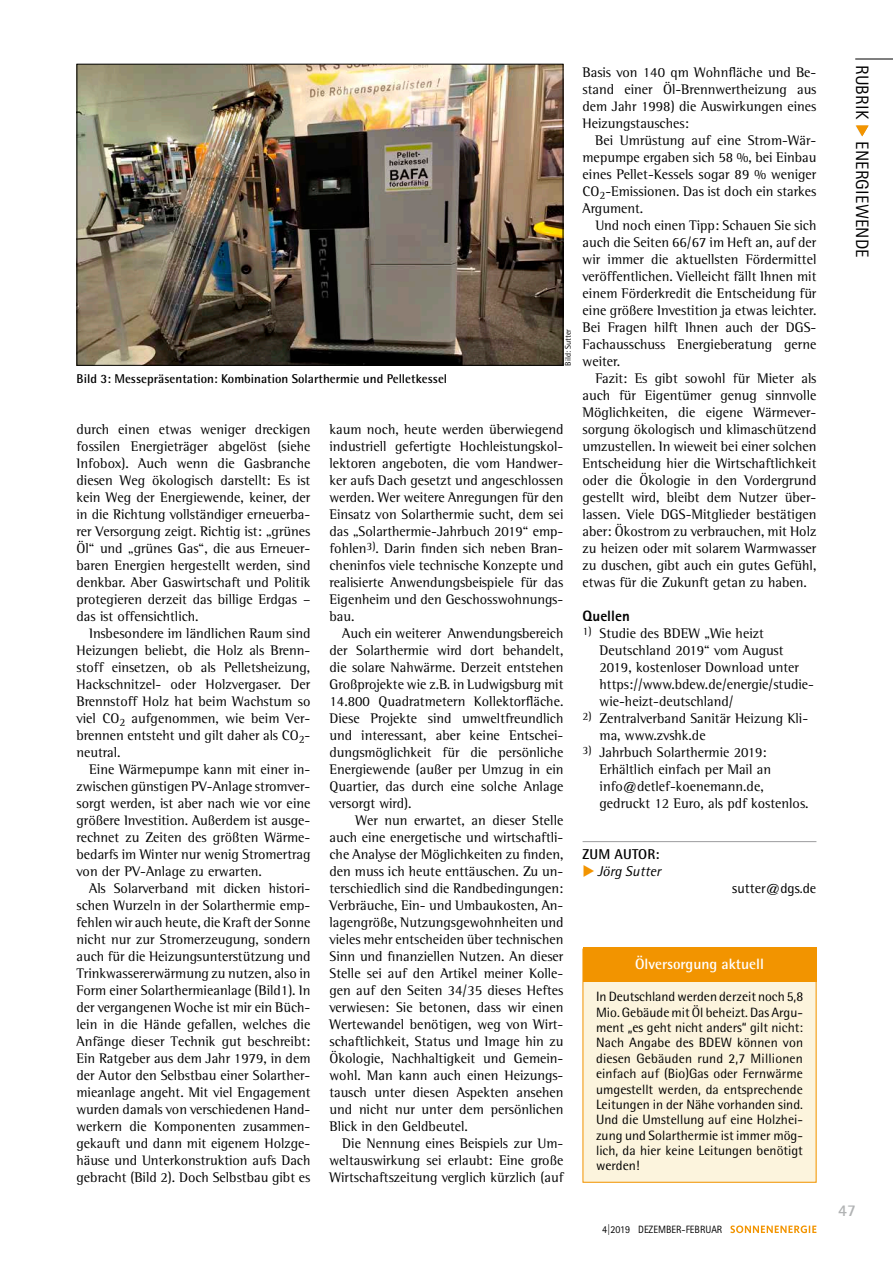
<style>
.page{position:relative;width:893px;height:1263px;background:#fff}
.page>*{position:absolute;margin:0;border:0;box-sizing:border-box;transform-origin:0 0}
.t1{font:18px "Rotis Sans Serif Std";letter-spacing:.01em;color:#000}
.t2{font:700 16.5px "Rotis Semi Sans Std";color:#b1b3b4}
.t3{font:700 15px "Rotis Semi Sans Std";color:#fff}
.t4{font:800 15px "Rotis Sans Serif Std";color:#000}
.t5{font:14.25px/17px "Rotis Semi Serif Std";color:#000;text-align:justify}
.t6{font:14.25px "Rotis Semi Sans Std";color:#000}
.t7{font:italic 14.25px "Rotis Semi Sans Std";color:#000}
.t8{font:700 14.25px "Rotis Semi Sans Std";letter-spacing:.01em;color:#000}
.t9{font:13.5px/15.5px "Rotis Semi Sans Std";color:#000;text-align:justify}
.t10{font:700 12.75px "Rotis Semi Sans Std";color:#000}
.t11{font:10.65px "Rotis Sans Serif Std";color:#000;scale:.95 1}
.t12{font:8.25px "Rotis Semi Sans Std";color:#000}
.s1{color:#f29400}
.s2{color:#0076bd}
</style>
<div class="page">
<svg style="left:730px;top:1225px;width:86px;height:8px"></svg>
<hr style="left:855px;top:59px;width:38px;height:1px;background:#000">
<img style="left:79px;top:66px;width:482px;height:298px">
<div style="left:77px;top:64px;width:486px;height:302px;border:1px solid #000"></div>
<hr style="left:583px;top:841px;width:233px;height:1px;background:#9c9d9f">
<div style="left:583px;top:949px;width:233px;height:233px;background:#fcf4dd"></div>
<div style="left:583px;top:947px;width:233px;height:34px;background:#f29400"></div>
<svg style="left:856px;top:125px;width:13px;height:12px"></svg>
<p class="t10" style="left:77px;top:371px;width:372px">Bild 3: Messepräsentation: Kombination Solarthermie und Pelletkessel</p>
<p class="t12" style="left:563px;top:366px;width:38px;rotate:-90deg">Bild: Sutter</p>
<p class="t5" style="left:77px;top:420px;width:235px">durch einen etwas weniger dreckigen fossilen Energieträger abgelöst (siehe Infobox). Auch wenn die Gasbranche diesen Weg ökologisch darstellt: Es ist kein Weg der Energiewende, keiner, der in die Richtung vollständiger erneuerba&shy;rer Versorgung zeigt. Richtig ist: „grünes Öl“ und „grünes Gas“, die aus Erneuer&shy;baren Energien hergestellt werden, sind denkbar. Aber Gaswirtschaft und Politik protegieren derzeit das billige Erdgas – das ist offensichtlich.</p>
<p class="t5" style="left:77px;top:625px;width:235px;text-indent:13px">Insbesondere im ländlichen Raum sind Heizungen beliebt, die Holz als Brenn&shy;stoff einsetzen, ob als Pelletsheizung, Hackschnitzel- oder Holzvergaser. Der Brennstoff Holz hat beim Wachstum so viel CO<sub>2</sub> aufgenommen, wie beim Ver&shy;brennen entsteht und gilt daher als CO<sub>2</sub>- neutral.</p>
<p class="t5" style="left:77px;top:761px;width:235px;text-indent:13px">Eine Wärmepumpe kann mit einer in&shy;zwischen günstigen PV-Anlage stromver&shy;sorgt werden, ist aber nach wie vor eine größere Investition. Außerdem ist ausge&shy;rechnet zu Zeiten des größten Wärme&shy;bedarfs im Winter nur wenig Stromertrag von der PV-Anlage zu erwarten.</p>
<p class="t5" style="left:77px;top:880px;width:235px;text-indent:13px">Als Solarverband mit dicken histori&shy;schen Wurzeln in der Solarthermie emp&shy;fehlen wir auch heute, die Kraft der Sonne nicht nur zur Stromerzeugung, sondern auch für die Heizungsunterstützung und Trinkwassererwärmung zu nutzen, also in Form einer Solarthermieanlage (Bild1). In der vergangenen Woche ist mir ein Büch&shy;lein in die Hände gefallen, welches die Anfänge dieser Technik gut beschreibt:<br>Ein Ratgeber aus dem Jahr 1979, in dem der Autor den Selbstbau einer Solarther&shy;mieanlage angeht. Mit viel Engagement wurden damals von verschiedenen Hand&shy;werkern die Komponenten zusammen&shy;gekauft und dann mit eigenem Holzge&shy;häuse und Unterkonstruktion aufs Dach gebracht (Bild 2). Doch Selbstbau gibt es</p>
<p class="t5" style="left:330px;top:421px;width:235px">kaum noch, heute werden überwiegend industriell gefertigte Hochleistungskol&shy;lektoren angeboten, die vom Handwer&shy;ker aufs Dach gesetzt und angeschlossen werden. Wer weitere Anregungen für den Einsatz von Solarthermie sucht, dem sei das „Solarthermie-Jahrbuch 2019“ emp&shy;fohlen<sup>3)</sup>. Darin finden sich neben Bran&shy;cheninfos viele technische Konzepte und realisierte Anwendungsbeispiele für das Eigenheim und den Geschosswohnungs&shy;bau.</p>
<p class="t5" style="left:330px;top:625px;width:235px;text-indent:13px">Auch ein weiterer Anwendungsbereich der Solarthermie wird dort behandelt, die solare Nahwärme. Derzeit entstehen Großprojekte wie z.B. in Ludwigsburg mit 14.800 Quadratmetern Kollektorfläche.<br>Diese Projekte sind umweltfreundlich und interessant, aber keine Entschei&shy;dungsmöglichkeit für die persönliche Energiewende (außer per Umzug in ein Quartier, das durch eine solche Anlage versorgt wird).</p>
<p class="t5" style="left:330px;top:812px;width:235px;text-indent:26px">Wer nun erwartet, an dieser Stelle auch eine energetische und wirtschaftli&shy;che Analyse der Möglichkeiten zu finden, den muss ich heute enttäuschen. Zu un&shy;terschiedlich sind die Randbedingungen:<br>Verbräuche, Ein- und Umbaukosten, An&shy;lagengröße, Nutzungsgewohnheiten und vieles mehr entscheiden über technischen Sinn und finanziellen Nutzen. An dieser Stelle sei auf den Artikel meiner Kolle&shy;gen auf den Seiten 34/35 dieses Heftes verwiesen: Sie betonen, dass wir einen Wertewandel benötigen, weg von Wirt&shy;schaftlichkeit, Status und Image hin zu Ökologie, Nachhaltigkeit und Gemein&shy;wohl. Man kann auch einen Heizungs&shy;tausch unter diesen Aspekten ansehen und nicht nur unter dem persönlichen Blick in den Geldbeutel.</p>
<p class="t5" style="left:330px;top:1135px;width:235px;text-indent:13px">Die Nennung eines Beispiels zur Um&shy;weltauswirkung sei erlaubt: Eine große Wirtschaftszeitung verglich kürzlich (auf</p>
<p class="t5" style="left:583px;top:63px;width:235px">Basis von 140 qm Wohnfläche und Be&shy;stand einer Öl-Brennwertheizung aus dem Jahr 1998) die Auswirkungen eines Heizungstausches:</p>
<p class="t5" style="left:583px;top:131px;width:235px;text-indent:13px">Bei Umrüstung auf eine Strom-Wär&shy;mepumpe ergaben sich 58 %, bei Einbau eines Pellet-Kessels sogar 89 % weniger CO<sub>2</sub>-Emissionen. Das ist doch ein starkes Argument.</p>
<p class="t5" style="left:583px;top:216px;width:235px;text-indent:13px">Und noch einen Tipp: Schauen Sie sich auch die Seiten 66/67 im Heft an, auf der wir immer die aktuellsten Fördermittel veröffentlichen. Vielleicht fällt Ihnen mit einem Förderkredit die Entscheidung für eine größere Investition ja etwas leichter.<br>Bei Fragen hilft Ihnen auch der DGS-Fachausschuss Energieberatung gerne weiter.</p>
<p class="t5" style="left:583px;top:369px;width:235px;text-indent:13px">Fazit: Es gibt sowohl für Mieter als auch für Eigentümer genug sinnvolle Möglichkeiten, die eigene Wärmever&shy;sorgung ökologisch und klimaschützend umzustellen. In wieweit bei einer solchen Entscheidung hier die Wirtschaftlichkeit oder die Ökologie in den Vordergrund gestellt wird, bleibt dem Nutzer über&shy;lassen. Viele DGS-Mitglieder bestätigen aber: Ökostrom zu verbrauchen, mit Holz zu heizen oder mit solarem Warmwasser zu duschen, gibt auch ein gutes Gefühl, etwas für die Zukunft getan zu haben.</p>
<p class="t4" style="left:583px;top:606px;width:49px">Quellen</p>
<p class="t5" style="left:600px;top:624px;width:216px;text-align:left;text-indent:-17px"><sup>1)</sup> Studie des BDEW „Wie heizt<br>Deutschland 2019“ vom August<br>2019, kostenloser Download unter https://www.bdew.de/energie/studie&shy;wie-heizt-deutschland/</p>
<p class="t5" style="left:600px;top:710px;width:210px;text-indent:-17px"><sup>2)</sup> Zentralverband Sanitär Heizung Kli&shy;ma, www.zvshk.de</p>
<p class="t5" style="left:600px;top:744px;width:210px;text-align:left;text-indent:-17px"><sup>3)</sup> Jahrbuch Solarthermie 2019:<br>Erhältlich einfach per Mail an info@detlef-koenemann.de, gedruckt 12 Euro, als pdf kostenlos.</p>
<p class="t8" style="left:583px;top:845px;width:78px">ZUM AUTOR:</p>
<p class="t7" style="left:583px;top:862px;width:80px"><span class="s1">◆</span> Jörg Sutter</p>
<p class="t6" style="left:732px;top:880px;width:86px">sutter@dgs.de</p>
<p class="t3" style="left:635px;top:955px;width:130px">Ölversorgung aktuell</p>
<p class="t9" style="left:596px;top:989px;width:209px">In Deutschland werden derzeit noch 5,8<br>Mio. Gebäude mit Öl beheizt. Das Argu&shy;ment „es geht nicht anders“ gilt nicht:<br>Nach Angabe des BDEW können von diesen Gebäuden rund 2,7 Millionen einfach auf (Bio)Gas oder Fernwärme umgestellt werden, da entsprechende Leitungen in der Nähe vorhanden sind.<br>Und die Umstellung auf eine Holzhei&shy;zung und Solarthermie ist immer mög&shy;lich, da hier keine Leitungen benötigt werden!</p>
<p class="t11" style="left:602px;top:1223px;width:128px">4|2019 DEZEMBER-FEBRUAR</p>
<p class="t1" style="left:873px;top:65px;width:195px;rotate:90deg">RUBRIK <span class="s2">◆</span> ENERGIEWENDE</p>
<p class="t2" style="left:838px;top:1200px;width:19px">47</p>
</div>
